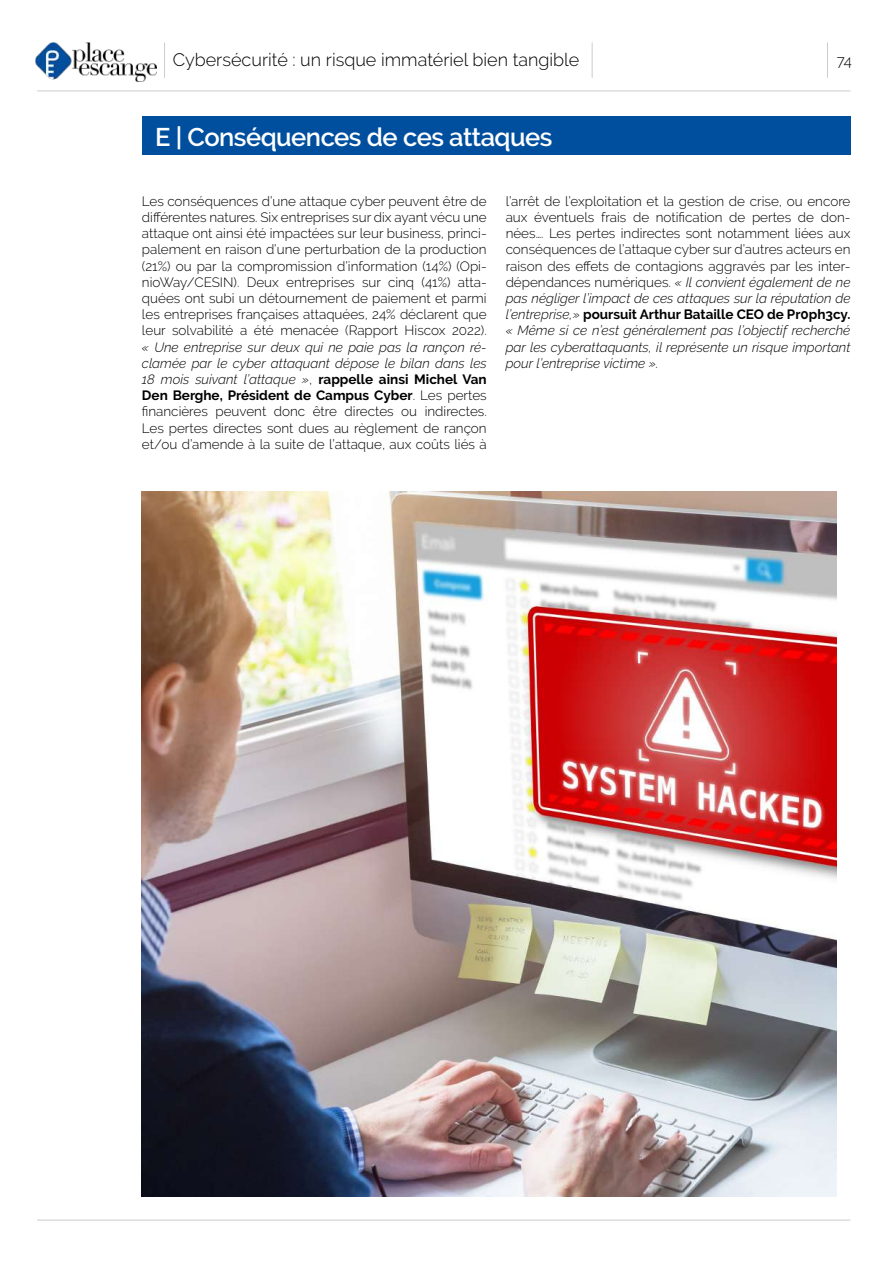
<style>
.page{position:relative;width:893px;height:1263px;background:#fff}
.page>*{position:absolute;margin:0;border:0;box-sizing:border-box;transform-origin:0 0}
.t1{font:600 25.5px "Raleway";letter-spacing:-.02em;color:#fff}
.t2{font:300 18px "Raleway";color:#000}
.t3{font:300 15px "Raleway";color:#000}
.t4{font:300 13.5px/16.2px "Raleway";color:#000;text-align:justify}
.s1{font-style:italic}
.s2{font-weight:700}
</style>
<div class="page">
<div style="left:142px;top:116px;width:708px;height:39px;background:#004f9f"></div>
<hr style="left:37px;top:1220px;width:813px;height:1px;background:#ccc">
<img style="left:36px;top:43px;width:120px;height:38px">
<hr style="left:164px;top:43px;width:1px;height:35px;background:#ccc">
<hr style="left:592px;top:43px;width:1px;height:35px;background:#ccc">
<hr style="left:827px;top:43px;width:1px;height:35px;background:#ccc">
<hr style="left:37px;top:91px;width:813px;height:1px;background:#ccc">
<img style="left:142px;top:492px;width:695px;height:705px">
<h2 class="t2" style="left:173px;top:50px;width:408px">Cybersécurité : un risque immatériel bien tangible</h2>
<p class="t3" style="left:837px;top:52px;width:17px">74</p>
<h1 class="t1" style="left:155px;top:122px;width:399px">E | Conséquences de ces attaques</h1>
<p class="t4" style="left:142px;top:193px;width:346px">Les conséquences d’une attaque cyber peuvent être de différentes natures. Six entreprises sur dix ayant vécu une attaque ont ainsi été impactées sur leur business, princi&shy;palement en raison d’une perturbation de la production (21%) ou par la compromission d’information (14%) (Opi&shy;nioWay/CESIN). Deux entreprises sur cinq (41%) atta&shy;quées ont subi un détournement de paiement et parmi les entreprises françaises attaquées, 24% déclarent que leur solvabilité a été menacée (Rapport Hiscox 2022).</p>
<p class="t4" style="left:142px;top:339px;width:346px"><span class="s1">« Une entreprise sur deux qui ne paie pas la rançon ré&shy;clamée par le cyber attaquant dépose le bilan dans les 18 mois suivant l’attaque »</span>, <span class="s2">rappelle ainsi Michel Van Den Berghe, Président de Campus Cyber</span>. Les pertes financières peuvent donc être directes ou indirectes.<br>Les pertes directes sont dues au règlement de rançon et/ou d’amende à la suite de l’attaque, aux coûts liés à</p>
<p class="t4" style="left:506px;top:193px;width:346px">l’arrêt de l’exploitation et la gestion de crise, ou encore aux éventuels frais de notification de pertes de don&shy;nées…. Les pertes indirectes sont notamment liées aux conséquences de l’attaque cyber sur d’autres acteurs en raison des effets de contagions aggravés par les inter&shy;dépendances numériques. <span class="s1">« Il convient également de ne pas négliger l’impact de ces attaques sur la réputation de l’entreprise,»</span> <span class="s2">poursuit Arthur Bataille CEO de Pr0ph3cy. </span><span class="s1">« Même si ce n’est généralement pas l’objectif recherché par les cyberattaquants, il représente un risque important pour l’entreprise victime ».</span></p>
</div>
